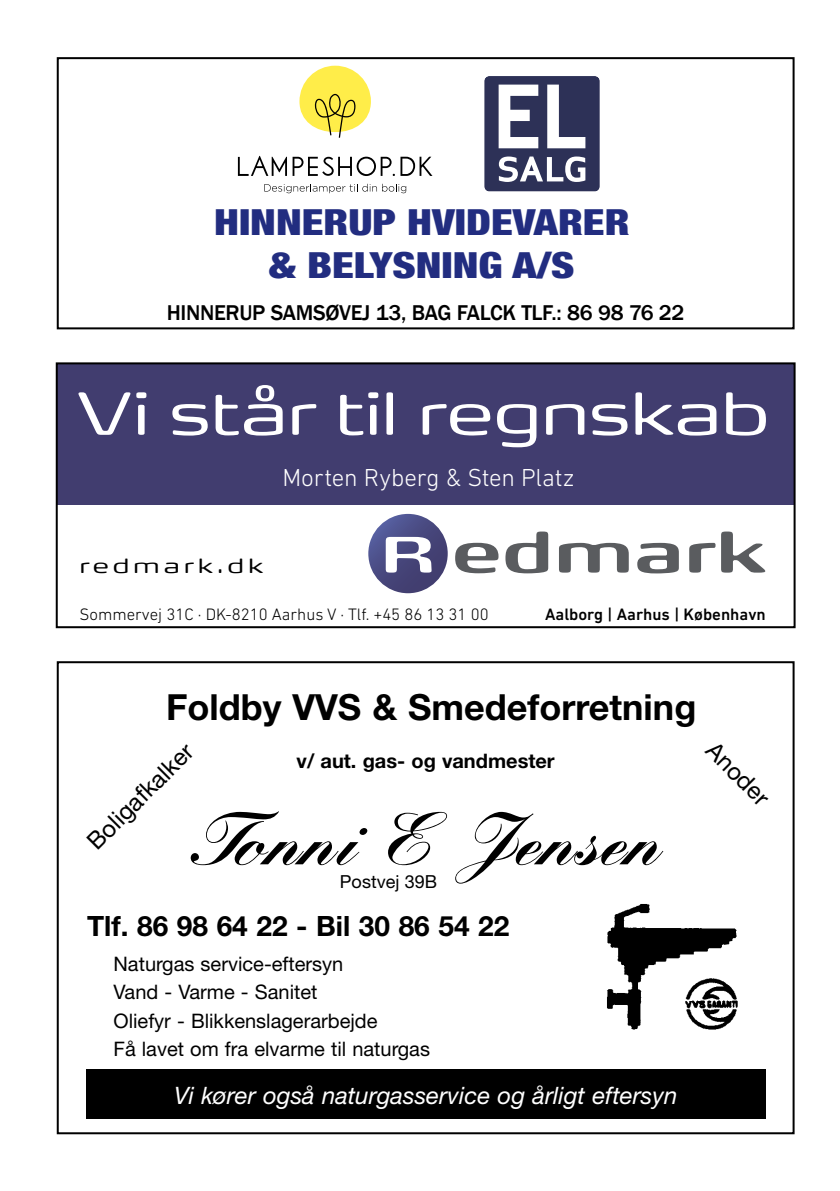
<style>
.page{position:relative;width:840px;height:1191px;background:#fff}
.page>*{position:absolute;margin:0;border:0;box-sizing:border-box;transform-origin:0 0}
.t1{font:300 76.6px "FP Head Pro";letter-spacing:-.015em;color:#fff}
.t2{font:900 72px "Kuenstler Script";color:#000}
.t3{font:700 36px "Helvetica Neue LT Std";color:#000}
.t4{font:900 condensed 35.8px/43px "Helvetica Neue";color:#222d80;text-align:center;scale:1.21 1}
.t5{font:700 28px "Helvetica Neue LT Std";color:#000}
.t6{font:300 26px "FP Head Pro";letter-spacing:.15em;color:#000}
.t7{font:300 25px "DIN Next LT Pro";letter-spacing:-.005em;color:#fff}
.t8{font:italic 24px "Helvetica Neue LT Std";color:#fff}
.t9{font:24px "Helvetica Neue LT Std";color:#000}
.t10{font:500 22px "Franklin Gothic";letter-spacing:-.015em;color:#000}
.t11{font:20px/28px "Helvetica Neue LT Std";color:#000}
.t12{font:700 20px "Helvetica Neue LT Std";color:#000}
.t13{font:18px "Helvetica Neue LT Std";color:#000}
.t14{font:300 16.8px "DIN Next LT Pro";color:#000}
.t15{font:500 16.8px "DIN Next LT Pro";color:#000}
</style>
<div class="page">
<div style="left:57px;top:661px;width:737px;height:473px;border:2px solid #000"></div>
<img style="left:607px;top:904px;width:128px;height:125px">
<img style="left:679px;top:973px;width:59px;height:57px">
<div style="left:86px;top:1069px;width:678px;height:49px;background:#000"></div>
<div style="left:57px;top:363px;width:737px;height:142px;background:#413d6f"></div>
<svg style="left:455px;top:531px;width:310px;height:42px"></svg>
<svg style="left:368px;top:514px;width:79px;height:79px;background:#4b4c82"></svg>
<svg style="left:385px;top:537px;width:46px;height:35px"></svg>
<div style="left:56px;top:362px;width:739px;height:266px;border:2px solid #000"></div>
<div style="left:57px;top:57px;width:737px;height:272px;border:2px solid #000"></div>
<svg style="left:238px;top:156px;width:194px;height:20px"></svg>
<svg style="left:299px;top:66px;width:72px;height:72px"></svg>
<svg style="left:264px;top:184px;width:142px;height:9px"></svg>
<svg style="left:484px;top:76px;width:116px;height:116px"></svg>
<h3 class="t4" style="left:214px;top:200px;width:345px">HINNERUP HVIDEVARER &amp; BELYSNING A/S</h3>
<p class="t10" style="left:167px;top:299px;width:519px">HINNERUP SAMSØVEJ 13, BAG FALCK TLF.: 86 98 76 22</p>
<h1 class="t1" style="left:78px;top:360px;width:692px">Vi står til regnskab</h1>
<p class="t7" style="left:282px;top:463px;width:293px">Morten Ryberg &amp; Sten Platz</p>
<h3 class="t6" style="left:79px;top:547px;width:185px">redmark.dk</h3>
<p class="t14" style="left:79px;top:605px;width:410px">Sommervej 31C · DK-8210 Aarhus V · Tlf. +45 86 13 31 00</p>
<p class="t15" style="left:545px;top:605px;width:222px">Aalborg | Aarhus | København</p>
<h3 class="t3" style="left:166px;top:685px;width:531px">Foldby VVS &amp; Smedeforretning</h3>
<p class="t12" style="left:296px;top:749px;width:259px">v/ aut. gas- og vandmester</p>
<h2 class="t2" style="left:191px;top:793px;width:471px">Tonni E Jensen</h2>
<p class="t9" style="left:81px;top:835px;width:140px;rotate:-45deg">Boligafkalker</p>
<p class="t9" style="left:720px;top:736px;width:79px;rotate:45deg">Anoder</p>
<p class="t13" style="left:340px;top:871px;width:99px">Postvej 39B</p>
<h3 class="t5" style="left:87px;top:909px;width:423px">Tlf. 86 98 64 22 - Bil 30 86 54 22</h3>
<p class="t11" style="left:113px;top:950px;width:318px">Naturgas service-eftersyn<br>Vand - Varme - Sanitet<br>Oliefyr - Blikkenslagerarbejde<br>Få lavet om fra elvarme til naturgas</p>
<p class="t8" style="left:174px;top:1081px;width:504px">Vi kører også naturgasservice og årligt eftersyn</p>
</div>
